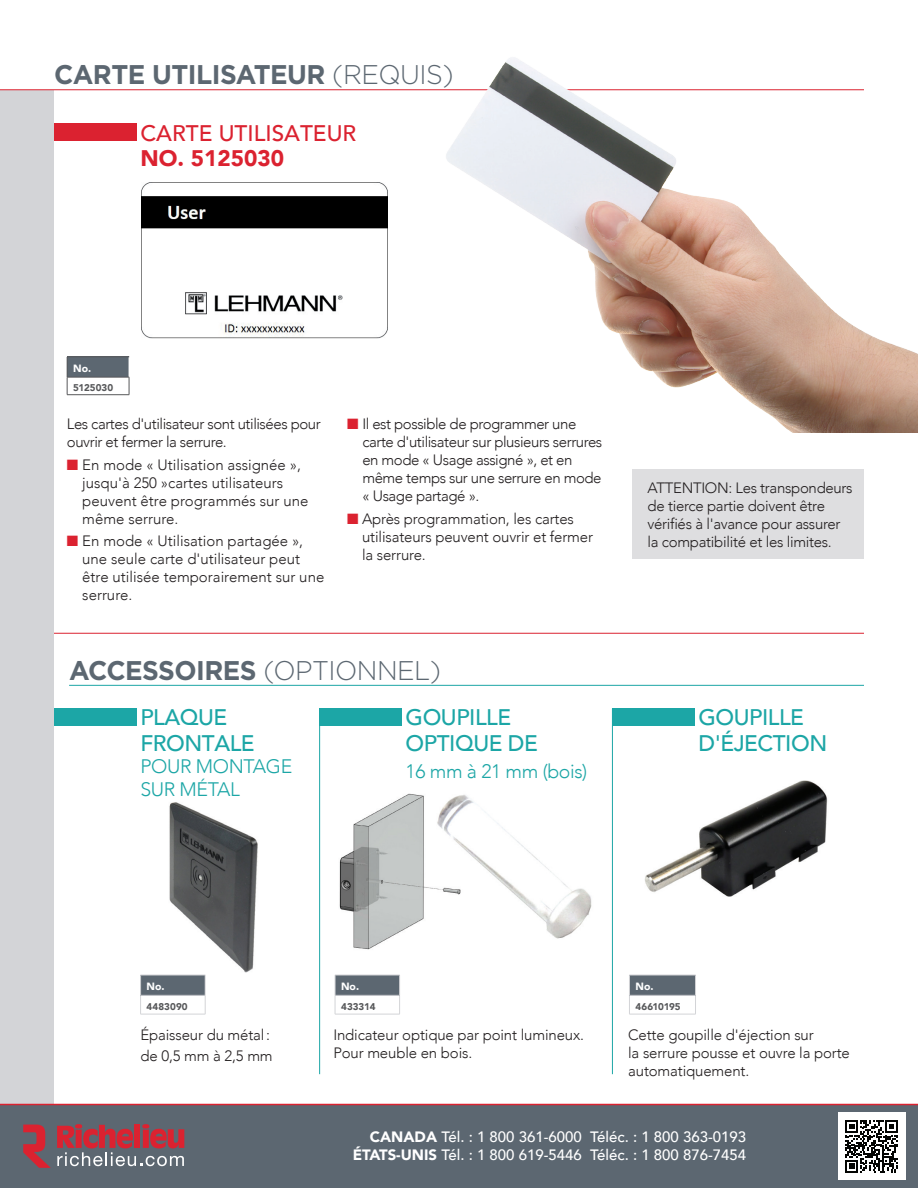
<style>
.page{position:relative;width:918px;height:1188px;background:#fff}
.page>*{position:absolute;margin:0;border:0;box-sizing:border-box;transform-origin:0 0}
.Title_light_Category{font:700 27px "Gotham";letter-spacing:-.02em;color:#5c6771}
.Title_Product_light{font:500 22.5px/25.5px "Avenir";letter-spacing:-.02em;color:#1ca6a6}
.Title_Product_light-2{font:500 22.5px/25.5px "Avenir";color:#db2230}
.Title_Product_light-3{font:300 19.5px/22.5px "Avenir";letter-spacing:-.02em;color:#1ca6a6}
.Text_with_bullets{font:300 15px/18px "Avenir";letter-spacing:-.01em;color:#231f20}
.Text_with_bullets-2{font:300 15px/18px "Avenir";letter-spacing:-.03em;color:#231f20}
.t1{font:500 15px "Avenir";color:#fff}
.Table-Header{font:900 10.5px "Avenir";color:#fff}
.TableauTitreIsabo{font:900 10.5px "Avenir";color:#fff}
.tableau_Isabo{font:900 9.75px "Avenir";letter-spacing:.005em;color:#57585a}
.s1{font-weight:300}
.s2{font-weight:900}
.s3{color:#db2230}
</style>
<div class="page">
<div style="left:0;top:91px;width:54px;height:1070px;background:#d3d4d7"></div>
<div style="left:0;top:1104px;width:918px;height:84px;background:#5c6771"></div>
<svg style="left:23px;top:1125px;width:28px;height:43px"></svg>
<svg style="left:57px;top:1124px;width:127px;height:42px"></svg>
<div style="left:838px;top:1113px;width:67px;height:67px;background:#fff"></div>
<svg style="left:846px;top:1120px;width:52px;height:53px"></svg>
<hr style="left:0;top:1104px;width:918px;height:1px;background:#db2230">
<img style="left:339px;top:793px;width:96px;height:157px">
<img style="left:435px;top:795px;width:157px;height:144px">
<div style="left:632px;top:469px;width:232px;height:90px;background:#dedee0"></div>
<div style="left:54px;top:124px;width:82px;height:17px;background:#db2230"></div>
<div style="left:54px;top:709px;width:82px;height:17px;background:#1ca6a6"></div>
<div style="left:319px;top:709px;width:82px;height:17px;background:#1ca6a6"></div>
<div style="left:612px;top:709px;width:82px;height:17px;background:#1ca6a6"></div>
<hr style="left:54px;top:633px;width:810px;height:1px;background:#db2230">
<hr style="left:69px;top:685px;width:795px;height:1px;background:#1ca6a6">
<hr style="left:0;top:89px;width:864px;height:1px;background:#db2230">
<img style="left:169px;top:802px;width:89px;height:171px">
<img style="left:645px;top:780px;width:183px;height:117px">
<hr style="left:319px;top:709px;width:1px;height:365px;background:#1ca6a6">
<hr style="left:612px;top:709px;width:1px;height:365px;background:#1ca6a6">
<div style="left:67px;top:357px;width:62px;height:20px;background:#5c6771"></div>
<hr style="left:67px;top:394px;width:62px;height:1px;background:#57585a">
<svg style="left:129px;top:357px;width:1px;height:38px"></svg>
<svg style="left:67px;top:358px;width:1px;height:37px"></svg>
<hr style="left:67px;top:377px;width:62px;height:1px;background:#57585a">
<hr style="left:67px;top:357px;width:62px;height:1px;background:#57585a">
<div style="left:141px;top:975px;width:64px;height:20px;background:#5c6771"></div>
<svg style="left:205px;top:975px;width:1px;height:39px"></svg>
<hr style="left:140px;top:1014px;width:65px;height:1px;background:#d3d4d7">
<hr style="left:140px;top:975px;width:65px;height:1px;background:#d3d4d7">
<svg style="left:140px;top:975px;width:1px;height:39px"></svg>
<hr style="left:140px;top:995px;width:65px;height:1px;background:#d3d4d7">
<div style="left:335px;top:975px;width:65px;height:20px;background:#5c6771"></div>
<svg style="left:399px;top:976px;width:1px;height:38px"></svg>
<hr style="left:335px;top:1014px;width:65px;height:1px;background:#d3d4d7">
<hr style="left:335px;top:975px;width:65px;height:1px;background:#d3d4d7">
<svg style="left:335px;top:975px;width:1px;height:39px"></svg>
<hr style="left:335px;top:995px;width:65px;height:1px;background:#d3d4d7">
<div style="left:629px;top:975px;width:67px;height:20px;background:#5c6771"></div>
<svg style="left:695px;top:976px;width:1px;height:38px"></svg>
<hr style="left:629px;top:1014px;width:67px;height:1px;background:#d3d4d7">
<hr style="left:629px;top:975px;width:67px;height:1px;background:#d3d4d7">
<svg style="left:629px;top:975px;width:1px;height:39px"></svg>
<hr style="left:629px;top:995px;width:67px;height:1px;background:#d3d4d7">
<img style="left:141px;top:182px;width:247px;height:157px">
<img style="left:415px;top:58px;width:503px;height:375px">
<p class="Title_light_Category" style="left:54px;top:57px;width:401px">CARTE UTILISATEUR <span class="s1">(REQUIS)</span></p>
<p class="Title_Product_light-2" style="left:140px;top:119px;width:217px">CARTE UTILISATEUR<br><span class="s2">NO. 5125030</span></p>
<p class="TableauTitreIsabo" style="left:73px;top:360px;width:20px">No.</p>
<p class="tableau_Isabo" style="left:73px;top:379px;width:42px">5125030</p>
<p class="Text_with_bullets-2" style="left:67px;top:415px;width:255px">Les cartes d'utilisateur sont utilisées pour ouvrir et fermer la serrure.</p>
<p class="Text_with_bullets" style="left:82px;top:456px;width:228px;text-indent:-15px"><span class="s3">■</span> En mode « Utilisation assignée », jusqu'à 250 »cartes utilisateurs peuvent être programmés sur une même serrure.</p>
<p class="Text_with_bullets" style="left:82px;top:532px;width:244px;text-indent:-15px"><span class="s3">■</span> En mode « Utilisation partagée », une seule carte d'utilisateur peut être utilisée temporairement sur une serrure.</p>
<p class="Text_with_bullets-2" style="left:362px;top:415px;width:241px;text-indent:-15px"><span class="s3">■</span> Il est possible de programmer une carte d'utilisateur sur plusieurs serrures en mode « Usage assigné », et en même temps sur une serrure en mode « Usage partagé ».</p>
<p class="Text_with_bullets" style="left:362px;top:510px;width:233px;text-indent:-15px"><span class="s3">■</span> Après programmation, les cartes utilisateurs peuvent ouvrir et fermer la serrure.</p>
<p class="Title_light_Category" style="left:69px;top:652px;width:374px">ACCESSOIRES <span class="s1">(OPTIONNEL)</span></p>
<p class="Title_Product_light" style="left:140px;top:704px;width:116px">PLAQUE<br>FRONTALE</p>
<p class="Title_Product_light-3" style="left:140px;top:755px;width:153px">POUR MONTAGE<br>SUR MÉTAL</p>
<p class="Title_Product_light" style="left:406px;top:704px;width:134px">GOUPILLE<br>OPTIQUE DE</p>
<p class="Title_Product_light-3" style="left:406px;top:760px;width:183px">16 mm à 21 mm (bois)</p>
<p class="Text_with_bullets" style="left:648px;top:479px;width:207px">ATTENTION: Les transpondeurs de tierce partie doivent être vérifiés à l'avance pour assurer la compatibilité et les limites.</p>
<p class="Title_Product_light" style="left:698px;top:704px;width:130px">GOUPILLE<br>D'ÉJECTION</p>
<p class="Table-Header" style="left:147px;top:977px;width:20px">No.</p>
<p class="tableau_Isabo" style="left:147px;top:998px;width:43px">4483090</p>
<p class="Text_with_bullets" style="left:140px;top:1025px;width:131px">Épaisseur du métal:</p>
<p class="Text_with_bullets" style="left:140px;top:1047px;width:134px">de 0,5 mm à 2,5 mm</p>
<p class="Table-Header" style="left:341px;top:977px;width:20px">No.</p>
<p class="tableau_Isabo" style="left:341px;top:998px;width:36px">433314</p>
<p class="Text_with_bullets" style="left:333px;top:1025px;width:252px">Indicateur optique par point lumineux.<br>Pour meuble en bois.</p>
<p class="Table-Header" style="left:635px;top:977px;width:20px">No.</p>
<p class="tableau_Isabo" style="left:635px;top:998px;width:47px">46610195</p>
<p class="Text_with_bullets" style="left:628px;top:1025px;width:223px">Cette goupille d'éjection sur<br>la serrure pousse et ouvre la porte automatiquement.</p>
<p class="t1" style="left:370px;top:1124px;width:378px"><span class="s2">CANADA</span> Tél. : 1 800 361-6000 Téléc. : 1 800 363-0193</p>
<p class="t1" style="left:353px;top:1142px;width:395px"><span class="s2">ÉTATS-UNIS</span> Tél. : 1 800 619-5446 Téléc. : 1 800 876-7454</p>
</div>
